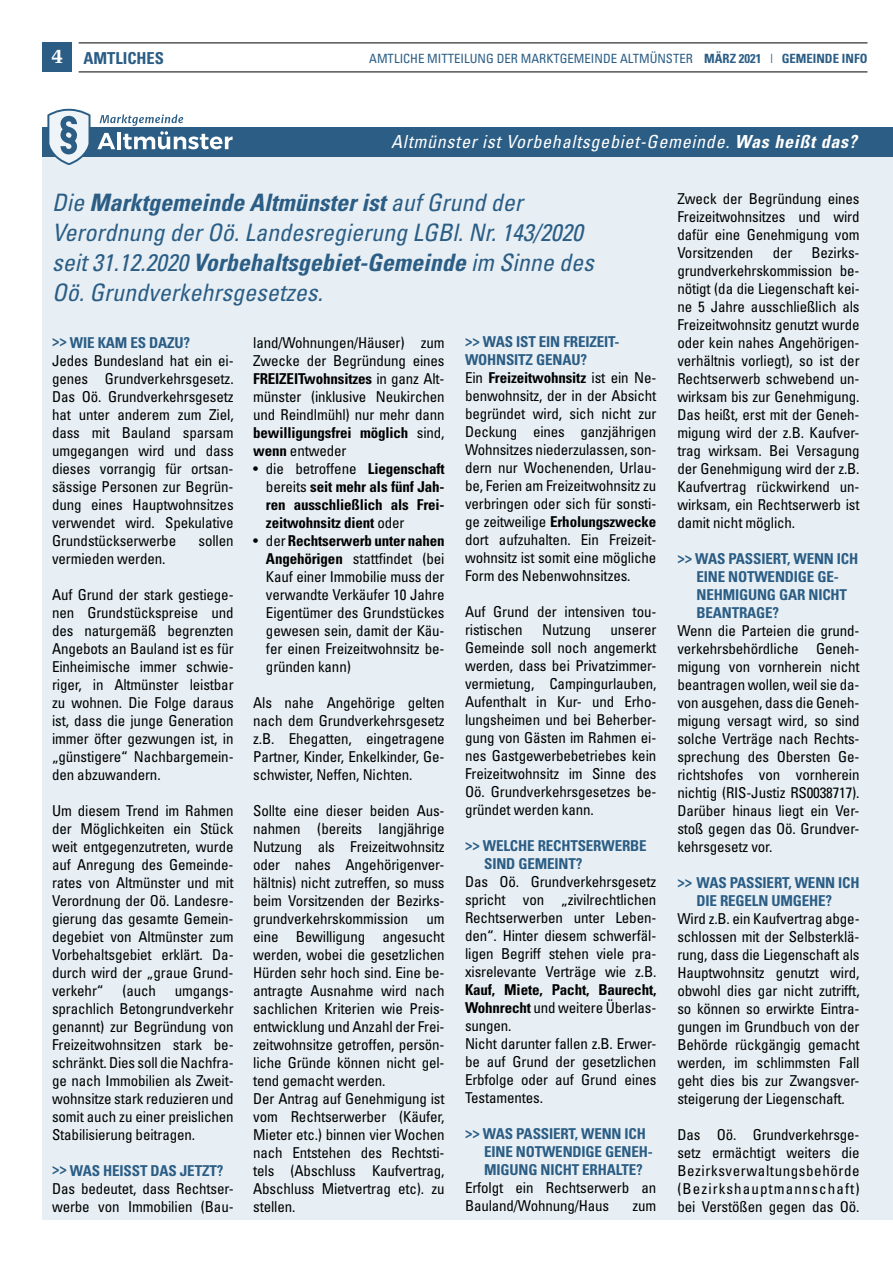
<style>
.page{position:relative;width:893px;height:1263px;background:#fff}
.page>*{position:absolute;margin:0;border:0;box-sizing:border-box;transform-origin:0 0}
.t1{font:italic condensed 24px/30px "Univers";color:#2b5d85}
.t2{font:italic condensed 18px "Univers";letter-spacing:.04em;color:#fff}
.t3{font:700 condensed 16.5px "Univers";color:#2b5d85}
.t4{font:condensed 15px/18px "Univers";letter-spacing:-.01em;color:#000;text-align:justify}
.t5{font:700 condensed 15px/18px "Univers";letter-spacing:-.01em;color:#2b5d85}
.t6{font:700 condensed 15px/18px "Univers";letter-spacing:-.01em;color:#000;text-align:justify}
.t7{font:condensed 12.75px "Univers";color:#2b5d85}
.s1{font-family:"Melior";font-stretch:normal;font-size:21px;color:#fff}
.s2{font-weight:700}
.s3{font-weight:400}
.s4{font-weight:700;color:#2b5d85}
</style>
<div class="page">
<div style="left:43px;top:43px;width:29px;height:29px;background:#2b5d85"></div>
<hr style="left:79px;top:72px;width:788px;height:1px;background:#000">
<hr style="left:79px;top:43px;width:788px;height:1px;background:#000">
<div style="left:43px;top:127px;width:850px;height:1093px;background:#e7eff4"></div>
<div style="left:257px;top:127px;width:636px;height:30px;background:#2b5d85"></div>
<div style="left:43px;top:127px;width:215px;height:30px;background:#2b5d85"></div>
<svg style="left:47px;top:108px;width:186px;height:57px"></svg>
<p class="t3" style="left:52px;top:48px;width:114px"><span class="s1">4</span> AMTLICHES</p>
<p class="t7" style="left:369px;top:51px;width:500px">AMTLICHE MITTEILUNG DER MARKTGEMEINDE ALTMÜNSTER <span class="s2">MÄRZ 2021</span> | <span class="s2">GEMEINDE INFO</span></p>
<p class="t2" style="left:391px;top:130px;width:467px">Altmünster ist Vorbehaltsgebiet-Gemeinde. <span class="s2">Was heißt das?</span></p>
<h1 class="t1" style="left:52px;top:187px;width:543px">Die <span class="s2">Marktgemeinde Altmünster ist</span> auf Grund der Verordnung der Oö. Landesregierung LGBl. Nr. 143/2020 seit 31.12.2020 <span class="s2">Vorbehaltsgebiet-Gemeinde</span> im Sinne des Oö. Grundverkehrsgesetzes.</h1>
<p class="t5" style="left:52px;top:333px;width:140px">&gt;&gt; WIE KAM ES DAZU?</p>
<p class="t4" style="left:52px;top:351px;width:183px">Jedes Bundesland hat ein ei&shy;genes Grundverkehrsgesetz.<br>Das Oö. Grundverkehrsgesetz hat unter anderem zum Ziel, dass mit Bauland sparsam umgegangen wird und dass dieses vorrangig für ortsan&shy;sässige Personen zur Begrün&shy;dung eines Hauptwohnsitzes verwendet wird. Spekulative Grundstückserwerbe</p>
<p class="t4" style="left:199px;top:531px;width:37px">sollen</p>
<p class="t4" style="left:52px;top:549px;width:115px">vermieden werden.</p>
<p class="t4" style="left:52px;top:585px;width:183px">Auf Grund der stark gestiege&shy;nen Grundstückspreise und des naturgemäß begrenzten Angebots an Bauland ist es für Einheimische immer schwie&shy;riger, in Altmünster leistbar zu wohnen. Die Folge daraus ist, dass die junge Generation immer öfter gezwungen ist, in „günstigere“ Nachbargemein&shy;den abzuwandern.</p>
<p class="t4" style="left:52px;top:801px;width:183px">Um diesem Trend im Rahmen der Möglichkeiten ein Stück weit entgegenzutreten, wurde auf Anregung des Gemeinde&shy;rates von Altmünster und mit Verordnung der Oö. Landesre&shy;gierung das gesamte Gemein&shy;degebiet von Altmünster zum Vorbehaltsgebiet erklärt. Da&shy;durch wird der „graue Grund&shy;verkehr“</p>
<p class="t4" style="left:122px;top:981px;width:35px">(auch</p>
<p class="t4" style="left:52px;top:981px;width:183px;text-indent:123px">umgangs&shy;sprachlich Betongrundverkehr genannt) zur Begründung von Freizeitwohnsitzen stark be&shy;schränkt. Dies soll die Nachfra&shy;ge nach Immobilien als Zweit&shy;wohnsitze stark reduzieren und somit auch zu einer preislichen Stabilisierung beitragen.</p>
<p class="t5" style="left:52px;top:1161px;width:173px">&gt;&gt; WAS HEISST DAS JETZT?</p>
<p class="t4" style="left:52px;top:1179px;width:183px">Das bedeutet, dass Rechtser&shy;werbe von Immobilien (Bau-</p>
<p class="t4" style="left:253px;top:333px;width:193px">land/Wohnungen/Häuser) zum Zwecke der Begründung eines <span class="s2">FREIZEITwohnsitzes</span> in ganz Alt&shy;münster (inklusive Neukirchen und Reindlmühl) nur mehr dann <span class="s2">bewilligungsfrei möglich</span> sind, <span class="s2">wenn</span> entweder</p>
<p class="t6" style="left:266px;top:459px;width:180px;text-indent:-13px"><span class="s3">• die betroffene</span> Liegenschaft <span class="s3">bereits</span> seit mehr als fünf Jah&shy;ren ausschließlich als Frei&shy;zeitwohnsitz dient <span class="s3">oder</span></p>
<p class="t4" style="left:266px;top:531px;width:180px;text-indent:-13px">• der <span class="s2">Rechtserwerb unter nahen Angehörigen</span> stattfindet (bei Kauf einer Immobilie muss der verwandte Verkäufer 10 Jahre Eigentümer des Grundstückes gewesen sein, damit der Käu&shy;fer einen Freizeitwohnsitz be&shy;gründen kann)</p>
<p class="t4" style="left:253px;top:693px;width:193px">Als nahe Angehörige gelten nach dem Grundverkehrsgesetz z.B. Ehegatten, eingetragene Partner, Kinder, Enkelkinder, Ge&shy;schwister, Neffen, Nichten.</p>
<p class="t4" style="left:253px;top:801px;width:193px;text-align:left">Sollte eine dieser beiden Aus&shy;nahmen (bereits langjährige<br>Nutzung als Freizeitwohnsitz oder nahes Angehörigenver&shy;hältnis) nicht zutreffen, so muss beim Vorsitzenden der Bezirks&shy;grundverkehrskommission um eine Bewilligung angesucht werden, wobei die gesetzlichen<br>Hürden sehr hoch sind. Eine be&shy;antragte Ausnahme wird nach sachlichen Kriterien wie Preis&shy;entwicklung und Anzahl der Frei&shy;zeitwohnsitze getroffen, persön&shy;liche Gründe können nicht gel&shy;tend gemacht werden.<br>Der Antrag auf Genehmigung ist vom Rechtserwerber (Käufer,<br>Mieter etc.) binnen vier Wochen nach Entstehen des Rechtsti&shy;tels (Abschluss Kaufvertrag,<br>Abschluss Mietvertrag etc). zu stellen.</p>
<p class="t4" style="left:465px;top:332px;width:193px;text-align:left"><span class="s4">&gt;&gt; WAS IST EIN FREIZEIT-<br>WOHNSITZ GENAU?<br></span>Ein <span class="s2">Freizeitwohnsitz</span> ist ein Ne&shy;benwohnsitz, der in der Absicht begründet wird, sich nicht zur<br>Deckung eines ganzjährigen<br>Wohnsitzes niederzulassen, son&shy;dern nur Wochenenden, Urlau&shy;be, Ferien am Freizeitwohnsitz zu verbringen oder sich für sonsti&shy;ge zeitweilige <span class="s2">Erholungszwecke </span>dort aufzuhalten. Ein Freizeit&shy;wohnsitz ist somit eine mögliche<br>Form des Nebenwohnsitzes.</p>
<p class="t4" style="left:465px;top:602px;width:193px">Auf Grund der intensiven tou&shy;ristischen</p>
<p class="t4" style="left:542px;top:620px;width:51px">Nutzung</p>
<p class="t4" style="left:465px;top:620px;width:193px;text-indent:146px">unserer Gemeinde soll noch angemerkt werden, dass bei Privatzimmer&shy;vermietung, Campingurlauben, Aufenthalt in Kur- und Erho&shy;lungsheimen und bei Beherber&shy;gung von Gästen im Rahmen ei&shy;nes Gastgewerbebetriebes kein Freizeitwohnsitz im Sinne des Oö. Grundverkehrsgesetzes be&shy;gründet werden kann.</p>
<p class="t5" style="left:484px;top:837px;width:164px;text-indent:-19px">&gt;&gt; WELCHE RECHTSERWERBE<br>SIND GEMEINT?</p>
<p class="t4" style="left:465px;top:872px;width:193px">Das Oö. Grundverkehrsgesetz spricht von „zivilrechtlichen Rechtserwerben unter Leben&shy;den“. Hinter diesem schwerfäl&shy;ligen Begriff stehen viele pra&shy;xisrelevante Verträge wie z.B.</p>
<p class="t4" style="left:465px;top:980px;width:193px;text-align:left"><span class="s2">Kauf, Miete, Pacht, Baurecht,<br>Wohnrecht</span> und weitere Überlas&shy;sungen.<br>Nicht darunter fallen z.B. Erwer&shy;be auf Grund der gesetzlichen<br>Erbfolge oder auf Grund eines<br>Testamentes.</p>
<p class="t5" style="left:484px;top:1125px;width:170px;text-indent:-19px">&gt;&gt; WAS PASSIERT, WENN ICH<br>EINE NOTWENDIGE GENEH-<br>MIGUNG NICHT ERHALTE?</p>
<p class="t4" style="left:465px;top:1178px;width:193px">Erfolgt ein Rechtserwerb an<br>Bauland/Wohnung/Haus</p>
<p class="t4" style="left:632px;top:1196px;width:25px">zum</p>
<p class="t4" style="left:677px;top:189px;width:184px">Zweck der Begründung eines Freizeitwohnsitzes und wird dafür eine Genehmigung vom Vorsitzenden</p>
<p class="t4" style="left:677px;top:243px;width:184px;text-indent:134px">Bezirks&shy;grundverkehrskommission be&shy;nötigt (da die Liegenschaft kei&shy;ne 5 Jahre ausschließlich als Freizeitwohnsitz genutzt wurde oder kein nahes Angehörigen&shy;verhältnis vorliegt), so ist der Rechtserwerb schwebend un&shy;wirksam bis zur Genehmigung.<br>Das heißt, erst mit der Geneh&shy;migung wird der z.B. Kaufver&shy;trag wirksam. Bei Versagung der Genehmigung wird der z.B.<br>Kaufvertrag rückwirkend un&shy;wirksam, ein Rechtserwerb ist damit nicht möglich.</p>
<p class="t5" style="left:696px;top:549px;width:163px;text-indent:-19px">&gt;&gt; WAS PASSIERT, WENN ICH<br>EINE NOTWENDIGE GE-<br>NEHMIGUNG GAR NICHT<br>BEANTRAGE?</p>
<p class="t4" style="left:677px;top:621px;width:184px">Wenn die Parteien die grund&shy;verkehrsbehördliche Geneh&shy;migung von vornherein nicht beantragen wollen, weil sie da&shy;von ausgehen, dass die Geneh&shy;migung versagt wird, so sind solche Verträge nach Rechts&shy;sprechung des Obersten Ge&shy;richtshofes von vornherein nichtig (RIS-Justiz RS0038717).<br>Darüber hinaus liegt ein Ver&shy;stoß gegen das Oö. Grundver&shy;kehrsgesetz vor.</p>
<p class="t5" style="left:677px;top:873px;width:184px;text-align:center">&gt;&gt; WAS PASSIERT, WENN ICH<br>DIE REGELN UMGEHE?</p>
<p class="t4" style="left:677px;top:909px;width:184px">Wird z.B. ein Kaufvertrag abge&shy;schlossen mit der Selbsterklä&shy;rung, dass die Liegenschaft als Hauptwohnsitz genutzt wird, obwohl dies gar nicht zutrifft, so können so erwirkte Eintra&shy;gungen im Grundbuch von der Behörde rückgängig gemacht werden, im schlimmsten Fall geht dies bis zur Zwangsver&shy;steigerung der Liegenschaft.</p>
<p class="t4" style="left:677px;top:1125px;width:184px">Das Oö. Grundverkehrsge&shy;setz ermächtigt weiters die Bezirksverwaltungsbehörde (Bezirkshauptmannschaft) bei Verstößen gegen das Oö.</p>
<p class="t4" style="left:773px;top:243px;width:21px">der</p>
</div>
